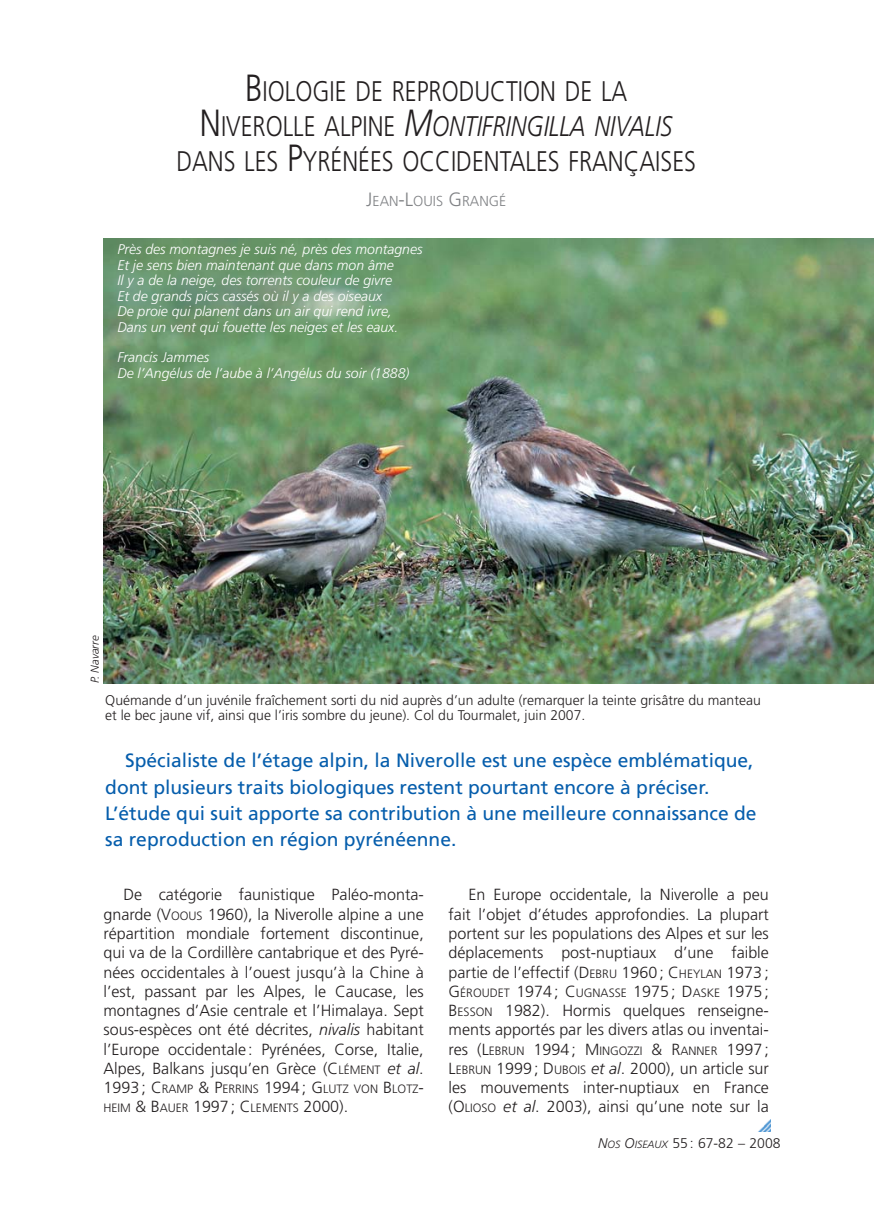
<style>
.page{position:relative;width:874px;height:1221px;background:#fff}
.page>*{position:absolute;margin:0;border:0;box-sizing:border-box;transform-origin:0 0}
.t1{font:300 28.35px/35px "Frutiger";color:#231f20;text-align:center;scale:.83 1}
.t2{font:19.25px/26.2px "Frutiger";color:#055dac}
.t3{font:300 16.1px/19.2px "Frutiger";color:#231f20;text-align:justify}
.t4{font:300 14.35px "Frutiger";color:#808285}
.t5{font:italic 300 14px/15.4px "Frutiger";color:#fff}
.t6{font:300 14px/15.4px "Frutiger";color:#231f20}
.t7{font:300 12.08px/19.2px "Frutiger";color:#231f20}
.t8{font:italic 300 11.38px "Frutiger";color:#231f20}
.s1{font-size:37.8px}
.s2{font-style:italic;font-size:37.8px}
.s3{font-style:italic}
.s4{font-size:19.25px}
.s5{font-size:12.08px}
.s6{font-size:16.1px}
.s7{font-style:italic;font-size:10.5px}
</style>
<div class="page">
<img style="left:103px;top:238px;width:769px;height:445px">
<svg style="left:758px;top:1120px;width:11px;height:11px"></svg>
<h1 class="t1" style="left:176px;top:76px;width:627px"><span class="s1">B</span>IOLOGIE DE REPRODUCTION DE LA<br><span class="s1">N</span>IVEROLLE ALPINE <span class="s2">M</span><span class="s3">ONTIFRINGILLA NIVALIS<br></span>DANS LES <span class="s1">P</span>YRÉNÉES OCCIDENTALES FRANÇAISES</h1>
<p class="t4" style="left:366px;top:196px;width:141px"><span class="s4">J</span>EAN<span class="s4">-L</span>OUIS <span class="s4">G</span>RANGÉ</p>
<p class="t5" style="left:117px;top:243px;width:306px">Près des montagnes je suis né, près des montagnes Et je sens bien maintenant que dans mon âme<br>Il y a de la neige, des torrents couleur de givre<br>Et de grands pics cassés où il y a des oiseaux<br>De proie qui planent dans un air qui rend ivre, Dans un vent qui fouette les neiges et les eaux.</p>
<p class="t5" style="left:117px;top:351px;width:293px">Francis Jammes<br>De l’Angélus de l’aube à l’Angélus du soir (1888)</p>
<p class="t8" style="left:90px;top:683px;width:49px;rotate:-90deg">P. Navarre</p>
<p class="t6" style="left:105px;top:693px;width:656px">Quémande d’un juvénile fraîchement sorti du nid auprès d’un adulte (remarquer la teinte grisâtre du manteau et le bec jaune vif, ainsi que l’iris sombre du jeune). Col du Tourmalet, juin 2007.</p>
<p class="t2" style="left:105px;top:749px;width:652px;text-indent:20px">Spécialiste de l’étage alpin, la Niverolle est une espèce emblématique, dont plusieurs traits biologiques restent pourtant encore à préciser.<br>L’étude qui suit apporte sa contribution à une meilleure connaissance de sa reproduction en région pyrénéenne.</p>
<p class="t3" style="left:103px;top:886px;width:321px;text-indent:20px">De catégorie faunistique Paléo-monta&shy;gnarde (V<span class="s5">OOUS</span> 1960), la Niverolle alpine a une répartition mondiale fortement discontinue, qui va de la Cordillère cantabrique et des Pyré&shy;nées occidentales à l’ouest jusqu’à la Chine à l’est, passant par les Alpes, le Caucase, les montagnes d’Asie centrale et l’Himalaya. Sept sous-espèces ont été décrites, <span class="s3">nivalis</span> habitant l’Europe occidentale: Pyrénées, Corse, Italie, Alpes, Balkans jusqu’en Grèce (C<span class="s5">LÉMENT</span> <span class="s3">et al</span>.</p>
<p class="t7" style="left:103px;top:1080px;width:321px"><span class="s6">1993; C</span>RAMP <span class="s6">&amp; P</span>ERRINS <span class="s6">1994; G</span>LUTZ VON <span class="s6">B</span>LOTZ<span class="s6">-<br></span>HEIM <span class="s6">&amp; B</span>AUER <span class="s6">1997; C</span>LEMENTS <span class="s6">2000).</span></p>
<p class="t3" style="left:448px;top:886px;width:321px;text-indent:20px">En Europe occidentale, la Niverolle a peu fait l’objet d’études approfondies. La plupart portent sur les populations des Alpes et sur les déplacements post-nuptiaux d’une faible partie de l’effectif (D<span class="s5">EBRU</span> 1960; C<span class="s5">HEYLAN</span> 1973 ; G<span class="s5">ÉROUDET</span> 1974; C<span class="s5">UGNASSE</span> 1975; D<span class="s5">ASKE</span> 1975; B<span class="s5">ESSON</span> 1982). Hormis quelques renseigne&shy;ments apportés par les divers atlas ou inventai&shy;res (L<span class="s5">EBRUN</span> 1994; M<span class="s5">INGOZZI</span> &amp; R<span class="s5">ANNER</span> 1997; L<span class="s5">EBRUN</span> 1999; D<span class="s5">UBOIS</span> <span class="s3">et al</span>. 2000), un article sur les mouvements inter-nuptiaux en France (O<span class="s5">LIOSO</span> <span class="s3">et al</span>. 2003), ainsi qu’une note sur la</p>
<p class="t6" style="left:598px;top:1136px;width:184px"><span class="s3">N</span><span class="s7">OS</span> <span class="s3">O</span><span class="s7">ISEAUX</span> 55 : 67-82 – 2008</p>
</div>
